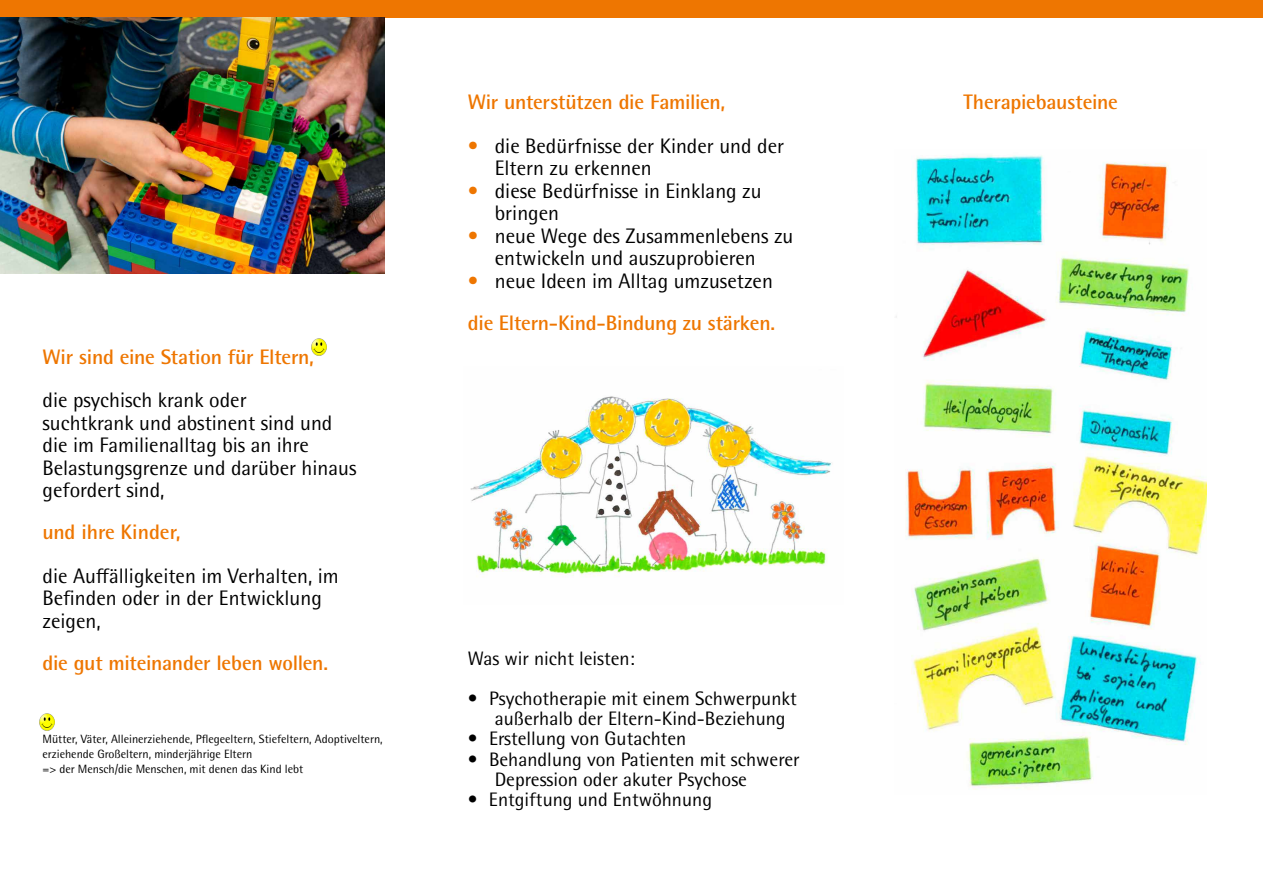
<style>
.page{position:relative;width:1263px;height:893px;background:#fff}
.page>*{position:absolute;margin:0;border:0;box-sizing:border-box;transform-origin:0 0}
.t1{font:21px/22.5px "Rotis Semi Sans Std";color:#000}
.t2{font:700 21px/42px "Rotis Semi Sans Std";letter-spacing:-.01em;color:#ee7601}
.t3{font:19.5px/20.2px "Rotis Semi Sans Std";color:#000}
.t4{font:12px/15px "Rotis Semi Sans Std";color:#000}
.s1{color:#ee7601}
.s2{font-weight:400}
.s3{font-weight:400;color:#000}
</style>
<div class="page">
<div style="left:0;top:0;width:1263px;height:17px;background:#ee7601"></div>
<img style="left:0;top:17px;width:385px;height:257px">
<img style="left:311px;top:338px;width:15px;height:17px">
<img style="left:896px;top:155px;width:310px;height:635px">
<img style="left:39px;top:713px;width:15px;height:17px">
<img style="left:470px;top:396px;width:362px;height:180px">
<p class="t2" style="left:43px;top:336px;width:273px">Wir sind eine Station für Eltern,</p>
<p class="t1" style="left:43px;top:389px;width:315px">die psychisch krank oder<br>suchtkrank und abstinent sind und die im Familienalltag bis an ihre<br>Belastungsgrenze und darüber hinaus gefordert sind,</p>
<p class="t2" style="left:43px;top:511px;width:140px">und ihre Kinder,</p>
<p class="t1" style="left:43px;top:565px;width:298px">die Auffälligkeiten im Verhalten, im<br>Befinden oder in der Entwicklung zeigen,</p>
<p class="t2" style="left:43px;top:642px;width:287px">die gut miteinander leben wollen.</p>
<p class="t4" style="left:43px;top:732px;width:342px">Mütter, Väter, Alleinerziehende, Pflegeeltern, Stiefeltern, Adoptiveltern, erziehende Großeltern, minderjährige Eltern<br>=&gt; der Mensch/die Menschen, mit denen das Kind lebt</p>
<p class="t2" style="left:468px;top:81px;width:259px">Wir unterstützen die Familien,</p>
<p class="t1" style="left:495px;top:134px;width:291px;text-indent:-27px"><span class="s1">•</span> die Bedürfnisse der Kinder und der<br>Eltern zu erkennen</p>
<p class="t1" style="left:495px;top:179px;width:268px;text-indent:-27px"><span class="s1">•</span> diese Bedürfnisse in Einklang zu bringen</p>
<p class="t1" style="left:468px;top:224px;width:327px;text-align:center"><span class="s1">•</span> neue Wege des Zusammenlebens zu entwickeln und auszuprobieren</p>
<p class="t2" style="left:468px;top:259px;width:309px"><span class="s2">•</span> <span class="s3">neue Ideen im Alltag umzusetzen </span>die Eltern-Kind-Bindung zu stärken.</p>
<p class="t3" style="left:468px;top:648px;width:168px">Was wir nicht leisten:</p>
<p class="t3" style="left:495px;top:688px;width:304px;text-indent:-27px">• Psychotherapie mit einem Schwerpunkt außerhalb der Eltern-Kind-Beziehung</p>
<p class="t3" style="left:468px;top:729px;width:220px">• Erstellung von Gutachten</p>
<p class="t3" style="left:495px;top:749px;width:307px;text-indent:-27px">• Behandlung von Patienten mit schwerer<br>Depression oder akuter Psychose</p>
<p class="t3" style="left:468px;top:789px;width:246px">• Entgiftung und Entwöhnung</p>
<p class="t2" style="left:963px;top:81px;width:156px">Therapiebausteine</p>
</div>
